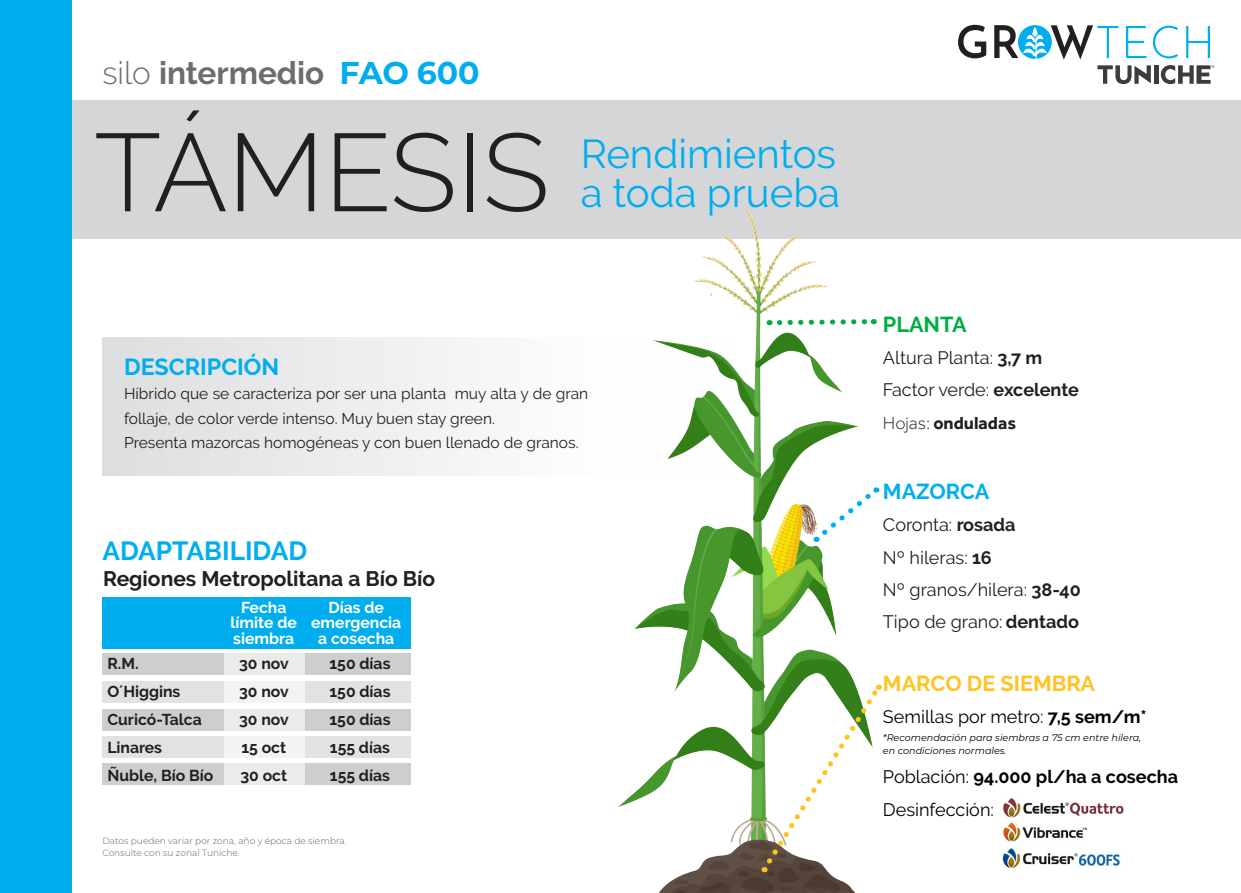
<style>
.page{position:relative;width:1241px;height:893px;background:#fff}
.page>*{position:absolute;margin:0;border:0;box-sizing:border-box;transform-origin:0 0}
.t1{font:300 109.9px "Raleway";color:#231f20}
.t2{font:40.25px/38.5px "Raleway";color:#00aeef}
.t3{font:700 31.5px "Raleway";color:#6c6d70}
.t4{font:700 26.25px "Raleway";color:#00aeef}
.t5{font:700 23.28px "Raleway";color:#00aeef}
.t6{font:700 21.7px "Raleway";color:#fec422}
.t7{font:700 21.7px "Raleway";color:#00aeef}
.t8{font:700 21.7px "Raleway";color:#00ad44}
.t9{font:700 21px "Raleway";color:#231f20}
.t10{font:18.03px/32.4px "Raleway";color:#231f20}
.t11{font:18.03px/32.4px "Raleway";color:#000}
.t12{font:700 18.03px "Effra";color:#231f20}
.t13{font:700 15.75px/28px "Raleway";color:#231f20}
.t14{font:700 15.75px/15.8px "Raleway";color:#fff;text-align:center}
.t15{font:15.58px/24.5px "Raleway";color:#231f20}
.t16{font:italic 9.62px/13.3px "Montserrat";color:#000}
.t17{font:300 9.1px/11.5px "Montserrat";color:#616164}
.s1{font-weight:300}
.s2{font-family:"Montserrat";color:#00aeef}
.s3{font-weight:700}
</style>
<div class="page">
<div style="left:0;top:100px;width:1240px;height:139px;background:#d5d6d8"></div>
<svg style="left:958px;top:25px;width:255px;height:59px"></svg>
<svg style="left:102px;top:337px;width:363px;height:139px;fill:#e8e9ea"></svg>
<div style="left:0;top:0;width:72px;height:893px;background:#00aeef"></div>
<img style="left:618px;top:208px;width:262px;height:685px">
<img style="left:1003px;top:822px;width:84px;height:20px">
<img style="left:1002px;top:848px;width:118px;height:21px">
<hr style="left:1088px;top:867px;width:24px;height:4px;background:#fff">
<img style="left:1003px;top:798px;width:121px;height:19px">
<svg style="left:769px;top:316px;width:105px;height:12px"></svg>
<svg style="left:816px;top:486px;width:62px;height:56px"></svg>
<svg style="left:762px;top:684px;width:120px;height:188px"></svg>
<div style="left:102px;top:597px;width:308px;height:52px;background:#00aeef"></div>
<div style="left:102px;top:653px;width:308px;height:22px;background:#cdced0"></div>
<div style="left:102px;top:709px;width:308px;height:22px;background:#cdced0"></div>
<div style="left:102px;top:763px;width:308px;height:22px;background:#cdced0"></div>
<div style="left:102px;top:681px;width:308px;height:22px;background:#e1e2e4"></div>
<div style="left:102px;top:736px;width:308px;height:22px;background:#e1e2e4"></div>
<div style="left:224px;top:652px;width:81px;height:133px;background:#f3f3f4"></div>
<h3 class="t3" style="left:102px;top:55px;width:378px"><span class="s1">silo</span> intermedio <span class="s2">FAO 600</span></h3>
<h1 class="t1" style="left:94px;top:108px;width:456px">TÁMESIS</h1>
<h2 class="t2" style="left:580px;top:135px;width:261px">Rendimientos a toda prueba</h2>
<h3 class="t5" style="left:124px;top:353px;width:157px">DESCRIPCIÓN</h3>
<p class="t15" style="left:124px;top:381px;width:465px">Híbrido que se caracteriza por ser una planta muy alta y de gran follaje, de color verde intenso. Muy buen stay green.<br>Presenta mazorcas homogéneas y con buen llenado de granos.</p>
<h3 class="t4" style="left:102px;top:536px;width:206px">ADAPTABILIDAD</h3>
<h3 class="t9" style="left:103px;top:566px;width:334px">Regiones Metropolitana a Bío Bío</h3>
<p class="t14" style="left:230px;top:599px;width:68px">Fecha límite de siembra</p>
<p class="t14" style="left:311px;top:599px;width:92px">Días de emergencia a cosecha</p>
<p class="t13" style="left:107px;top:650px;width:107px">R.M.<br>O´Higgins<br>Curicó-Talca<br>Linares<br>Ñuble, Bío Bío</p>
<p class="t13" style="left:239px;top:650px;width:51px">30 nov<br>30 nov<br>30 nov<br>15 oct<br>30 oct</p>
<p class="t13" style="left:329px;top:650px;width:62px;text-align:justify">150 días 150 días 150 días 155 días 155 días</p>
<p class="t17" style="left:102px;top:835px;width:246px">Datos pueden variar por zona, año y época de siembra.<br>Consulte con su zonal Tuniche.</p>
<h3 class="t8" style="left:882px;top:312px;width:85px">PLANTA</h3>
<p class="t10" style="left:882px;top:341px;width:197px">Altura Planta: <span class="s3">3,7 m<br></span>Factor verde: <span class="s3">excelente</span></p>
<p class="t12" style="left:882px;top:412px;width:134px"><span class="s1">Hojas:</span> onduladas</p>
<h3 class="t7" style="left:882px;top:479px;width:108px">MAZORCA</h3>
<p class="t10" style="left:882px;top:509px;width:199px">Coronta: <span class="s3">rosada<br></span>Nº hileras: <span class="s3">16<br></span>Nº granos/hilera: <span class="s3">38-40<br></span>Tipo de grano: <span class="s3">dentado</span></p>
<h3 class="t6" style="left:882px;top:670px;width:214px">MARCO DE SIEMBRA</h3>
<p class="t11" style="left:882px;top:700px;width:265px">Semillas por metro: <span class="s3">7,5 sem/m*</span></p>
<p class="t16" style="left:882px;top:731px;width:260px">*Recomendación para siembras a 75 cm entre hilera, en condiciones normales.</p>
<p class="t11" style="left:882px;top:760px;width:296px">Población: <span class="s3">94.000 pl/ha a cosecha<br></span>Desinfección:</p>
</div>
